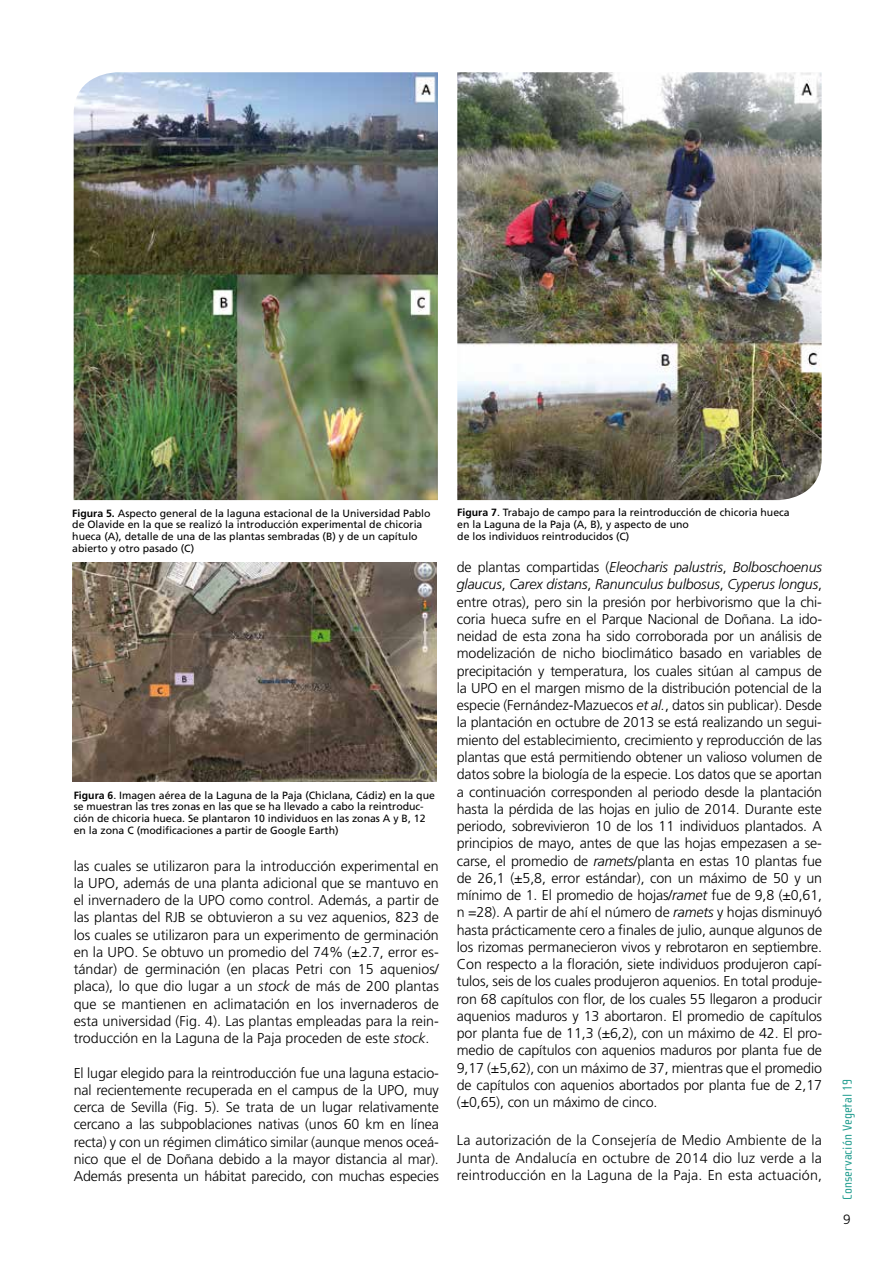
<style>
.page{position:relative;width:893px;height:1263px;background:#fff}
.page>*{position:absolute;margin:0;border:0;box-sizing:border-box;transform-origin:0 0}
.t1{font:300 14.25px/17.2px "Frutiger";letter-spacing:-.01em;color:#000;text-align:justify}
.t2{font:13.5px "Cholla Sans";letter-spacing:.01em;color:#229d8f}
.t3{font:300 13.5px "Frutiger";color:#000}
.t4{font:10.5px/11.6px "Frutiger";color:#000}
.s1{font-weight:700}
.s2{font-style:italic}
</style>
<div class="page">
<img style="left:457px;top:72px;width:365px;height:428px">
<img style="left:74px;top:72px;width:364px;height:428px">
<img style="left:72px;top:562px;width:364px;height:220px">
<p class="t4" style="left:72px;top:508px;width:360px"><span class="s1">Figura 5.</span> Aspecto general de la laguna estacional de la U niversidad Pablo de Olavide en la que se realizó la introducción experimental de chicoria hueca (A), detalle de una de las plantas sembradas (B) y de un capítulo abierto y otro pasado (C)</p>
<p class="t4" style="left:74px;top:789px;width:363px"><span class="s1">Figura 6</span>. I magen aérea de la Laguna de la Paja (Chiclana, Cádiz) en la que se muestran las tres zonas en las que se ha llevado a cabo la reintroduc&shy;ción de chicoria hueca. Se plantaron 10 individuos en las zonas A y B, 12 en la zona C (modificaciones a partir de Google Earth)</p>
<p class="t1" style="left:74px;top:857px;width:367px">las cuales se utilizaron para la introducción experimental en la UPO, además de una planta adicional que se mantuvo en el invernadero de la UPO como control. Además, a partir de las plantas del RJB se obtuvieron a su vez aquenios, 823 de los cuales se utilizaron para un experimento de germinación en la UPO. Se obtuvo un promedio del 74% (±2.7, error es&shy;tándar) de germinación (en placas Petri con 15 aquenios/ placa), lo que dio lugar a un <span class="s2">stock</span> de más de 200 plantas que se mantienen en aclimatación en los invernaderos de esta universidad (Fig. 4). Las plantas empleadas para la rein&shy;troducción en la Laguna de la Paja proceden de este <span class="s2">stock</span>.</p>
<p class="t1" style="left:74px;top:1064px;width:367px">El lugar elegido para la reintroducción fue una laguna estacio&shy;nal recientemente recuperada en el campus de la UPO, muy cerca de Sevilla (Fig. 5). Se trata de un lugar relativamente cercano a las subpoblaciones nativas (unos 60 km en línea recta) y con un régimen climático similar (aunque menos oceá&shy;nico que el de Doñana debido a la mayor distancia al mar).<br>Además presenta un hábitat parecido, con muchas especies</p>
<p class="t4" style="left:457px;top:507px;width:334px"><span class="s1">Figura 7</span>. Trabajo de campo para la reintroducción de chicoria hueca en la Laguna de la Paja (A, B), y aspecto de uno<br>de los individuos reintroducidos (C)</p>
<p class="t1" style="left:457px;top:559px;width:367px">de plantas compartidas (<span class="s2">Eleocharis palustris</span>, <span class="s2">Bolboschoenus glaucus</span>, <span class="s2">Carex distans</span>, <span class="s2">Ranunculus bulbosus</span>, <span class="s2">Cyperus longus</span>, entre otras), pero sin la presión por herbivorismo que la chi&shy;coria hueca sufre en el Parque Nacional de Doñana. La ido&shy;neidad de esta zona ha sido corroborada por un análisis de modelización de nicho bioclimático basado en variables de precipitación y temperatura, los cuales sitúan al campus de la UPO en el margen mismo de la distribución potencial de la especie (Fernández-Mazuecos <span class="s2">et al.</span>, datos sin publicar). Desde la plantación en octubre de 2013 se está realizando un segui&shy;miento del establecimiento, crecimiento y reproducción de las plantas que está permitiendo obtener un valioso volumen de datos sobre la biología de la especie. Los datos que se aportan a continuación corresponden al periodo desde la plantación hasta la pérdida de las hojas en julio de 2014. Durante este periodo, sobrevivieron 10 de los 11 individuos plantados. A principios de mayo, antes de que las hojas empezasen a se&shy;carse, el promedio de <span class="s2">ramets</span>/planta en estas 10 plantas fue de 26,1 (±5,8, error estándar), con un máximo de 50 y un mínimo de 1. El promedio de hojas/<span class="s2">ramet</span> fue de 9,8 (±0,61, n =28). A partir de ahí el número de <span class="s2">ramets</span> y hojas disminuyó hasta prácticamente cero a finales de julio, aunque algunos de los rizomas permanecieron vivos y rebrotaron en septiembre.<br>Con respecto a la floración, siete individuos produjeron capí&shy;tulos, seis de los cuales produjeron aquenios. En total produje&shy;ron 68 capítulos con flor, de los cuales 55 llegaron a producir aquenios maduros y 13 abortaron. El promedio de capítulos por planta fue de 11,3 (±6,2), con un máximo de 42. El pro&shy;medio de capítulos con aquenios maduros por planta fue de 9,17 (±5,62), con un máximo de 37, mientras que el promedio de capítulos con aquenios abortados por planta fue de 2,17 (±0,65), con un máximo de cinco.</p>
<p class="t1" style="left:457px;top:1132px;width:367px">La autorización de la Consejería de Medio Ambiente de la Junta de Andalucía en octubre de 2014 dio luz verde a la reintroducción en la Laguna de la Paja. En esta actuación,</p>
<p class="t2" style="left:840px;top:1200px;width:123px;rotate:-90deg">Conservación Vegetal 19</p>
<p class="t3" style="left:843px;top:1212px;width:9px">9</p>
</div>
